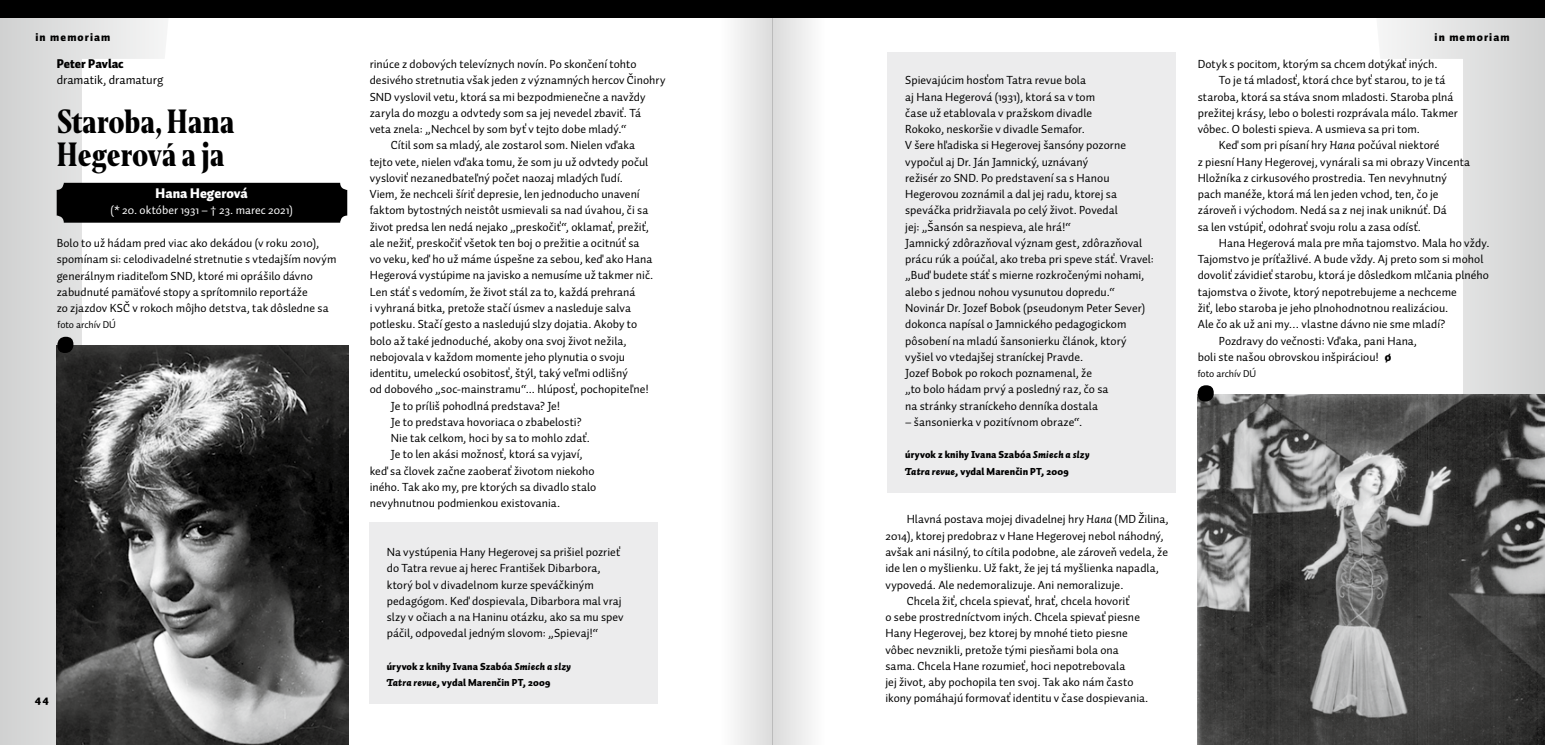
<style>
.page{position:relative;width:1545px;height:745px;background:#fff}
.page>*{position:absolute;margin:0;border:0;box-sizing:border-box;transform-origin:0 0}
.t1{font:800 31.25px/32.5px "Editor Condensed";color:#000}
.t2{font:900 13.75px "Auto Pro";color:#fff}
.t3{font:12.5px "Auto Pro";color:#000}
.t4{font:900 12.5px "Auto Pro";color:#000}
.t5{font:11.88px/16.2px "Auto Pro";letter-spacing:.005em;color:#000}
.t6{font:11.88px "Auto Pro";letter-spacing:.005em;color:#fff}
.t7{font:900 11.25px "Auto Pro";letter-spacing:.1em;color:#000}
.t8{font:900 10px/16.2px "Auto Pro";letter-spacing:.015em;color:#000}
.t9{font:10px "Auto Pro";color:#000}
.s1{font-family:"Auto Pro Black Italic 2";font-weight:400}
.s2{font-family:"Auto Pro Regular Italic 2"}
.s3{font-weight:900}
</style>
<div class="page">
<svg style="left:0;top:18px;width:171px;height:726px;fill:#dbdcdc"></svg>
<svg style="left:1382px;top:18px;width:163px;height:376px"></svg>
<div style="left:0;top:0;width:1545px;height:18px;background:#000"></div>
<div style="left:887px;top:52px;width:289px;height:440px;background:#ececed"></div>
<div style="left:369px;top:522px;width:289px;height:181px;background:#ececed"></div>
<div style="left:57px;top:183px;width:290px;height:39px;background:#000;border-radius:7px"></div>
<img style="left:57px;top:345px;width:291px;height:399px">
<img style="left:1198px;top:394px;width:347px;height:350px">
<div style="left:57px;top:336px;width:16px;height:17px;background:#000;border-radius:50%"></div>
<div style="left:1198px;top:385px;width:16px;height:16px;background:#000;border-radius:50%"></div>
<div style="left:719px;top:0;width:53px;height:744px;background:linear-gradient(to right,#fafafa,#d7d7d7)"></div>
<div style="left:772px;top:0;width:54px;height:744px;background:linear-gradient(to right,#d6d6d6,#f9f9f9)"></div>
<p class="t7" style="left:35px;top:29px;width:77px">in memoriam</p>
<p class="t7" style="left:1434px;top:29px;width:77px">in memoriam</p>
<p class="t4" style="left:57px;top:55px;width:68px">Peter Pavlac</p>
<p class="t3" style="left:57px;top:71px;width:108px">dramatik, dramaturg</p>
<h1 class="t1" style="left:57px;top:105px;width:180px">Staroba, Hana<br>Hegerová a ja</h1>
<p class="t2" style="left:156px;top:183px;width:94px">Hana Hegerová</p>
<p class="t6" style="left:111px;top:202px;width:184px">(* 20. október 1931 – † 23. marec 2021)</p>
<p class="t5" style="left:57px;top:234px;width:281px">Bolo to už hádam pred viac ako dekádou (v roku 2010), spomínam si: celodivadelné stretnutie s vtedajším novým generálnym riaditeľom SND, ktoré mi oprášilo dávno zabudnuté pamäťové stopy a sprítomnilo reportáže<br>zo zjazdov KSČ v rokoch môjho detstva, tak dôsledne sa</p>
<p class="t9" style="left:57px;top:318px;width:60px">foto archív DÚ</p>
<p class="t7" style="left:35px;top:690px;width:16px">44</p>
<p class="t5" style="left:370px;top:56px;width:268px">rinúce z dobových televíznych novín. Po skončení tohto</p>
<p class="t5" style="left:370px;top:72px;width:297px">desivého stretnutia však jeden z významných hercov Činohry</p>
<p class="t5" style="left:370px;top:88px;width:277px">SND vyslovil vetu, ktorá sa mi bezpodmienečne a navždy</p>
<p class="t5" style="left:370px;top:104px;width:273px">zaryla do mozgu a odvtedy som sa jej nevedel zbaviť. Tá</p>
<p class="t5" style="left:370px;top:120px;width:258px">veta znela: „Nechcel by som byť v tejto dobe mladý.“</p>
<p class="t5" style="left:391px;top:137px;width:246px">Cítil som sa mladý, ale zostarol som. Nielen vďaka</p>
<p class="t5" style="left:370px;top:153px;width:280px">tejto vete, nielen vďaka tomu, že som ju už odvtedy počul</p>
<p class="t5" style="left:370px;top:169px;width:255px">vysloviť nezanedbateľný počet naozaj mladých ľudí.</p>
<p class="t5" style="left:370px;top:185px;width:272px">Viem, že nechceli šíriť depresie, len jednoducho unavení</p>
<p class="t5" style="left:370px;top:202px;width:280px">faktom bytostných neistôt usmievali sa nad úvahou, či sa</p>
<p class="t5" style="left:370px;top:218px;width:281px">život predsa len nedá nejako „preskočiť“, oklamať, prežiť,</p>
<p class="t5" style="left:370px;top:234px;width:271px">ale nežiť, preskočiť všetok ten boj o prežitie a ocitnúť sa</p>
<p class="t5" style="left:370px;top:250px;width:284px">vo veku, keď ho už máme úspešne za sebou, keď ako Hana</p>
<p class="t5" style="left:370px;top:267px;width:285px">Hegerová vystúpime na javisko a nemusíme už takmer nič.</p>
<p class="t5" style="left:370px;top:283px;width:267px">Len stáť s vedomím, že život stál za to, každá prehraná</p>
<p class="t5" style="left:370px;top:299px;width:263px">i vyhraná bitka, pretože stačí úsmev a nasleduje salva</p>
<p class="t5" style="left:370px;top:315px;width:269px">potlesku. Stačí gesto a nasledujú slzy dojatia. Akoby to</p>
<p class="t5" style="left:370px;top:332px;width:258px">bolo až také jednoduché, akoby ona svoj život nežila,</p>
<p class="t5" style="left:370px;top:348px;width:257px">nebojovala v každom momente jeho plynutia o svoju</p>
<p class="t5" style="left:370px;top:364px;width:260px">identitu, umeleckú osobitosť, štýl, taký veľmi odlišný</p>
<p class="t5" style="left:370px;top:380px;width:280px">od dobového „soc-mainstramu“... hlúposť, pochopiteľne!</p>
<p class="t5" style="left:391px;top:397px;width:171px">Je to príliš pohodlná predstava? Je!</p>
<p class="t5" style="left:391px;top:413px;width:192px">Je to predstava hovoriaca o zbabelosti?</p>
<p class="t5" style="left:391px;top:429px;width:200px">Nie tak celkom, hoci by sa to mohlo zdať.</p>
<p class="t5" style="left:391px;top:445px;width:193px">Je to len akási možnosť, ktorá sa vyjaví,</p>
<p class="t5" style="left:370px;top:462px;width:227px">keď sa človek začne zaoberať životom niekoho</p>
<p class="t5" style="left:370px;top:478px;width:228px">iného. Tak ako my, pre ktorých sa divadlo stalo</p>
<p class="t5" style="left:370px;top:494px;width:192px">nevyhnutnou podmienkou existovania.</p>
<p class="t5" style="left:387px;top:543px;width:238px">Na vystúpenia Hany Hegerovej sa prišiel pozrieť do Tatra revue aj herec František Dibarbora, ktorý bol v divadelnom kurze speváčkiným pedagógom. Keď dospievala, Dibarbora mal vraj slzy v očiach a na Haninu otázku, ako sa mu spev páčil, odpovedal jedným slovom: „Spievaj!“</p>
<p class="t8" style="left:387px;top:658px;width:186px">úryvok z knihy Ivana Szabóa <span class="s1">Smiech a slzy<br>Tatra revue</span>, vydal Marenčin PT, 2009</p>
<p class="t5" style="left:905px;top:72px;width:250px">Spievajúcim hosťom Tatra revue bola<br>aj Hana Hegerová (1931), ktorá sa v tom<br>čase už etablovala v pražskom divadle<br>Rokoko, neskoršie v divadle Semafor.<br>V šere hľadiska si Hegerovej šansóny pozorne vypočul aj Dr. Ján Jamnický, uznávaný<br>režisér zo SND. Po predstavení sa s Hanou Hegerovou zoznámil a dal jej radu, ktorej sa speváčka pridržiavala po celý život. Povedal<br>jej: „Šansón sa nespieva, ale hrá!“<br>Jamnický zdôrazňoval význam gest, zdôrazňoval prácu rúk a poúčal, ako treba pri speve stáť. Vravel: „Buď budete stáť s mierne rozkročenými nohami, alebo s jednou nohou vysunutou dopredu.“ Novinár Dr. Jozef Bobok (pseudonym Peter Sever) dokonca napísal o Jamnického pedagogickom pôsobení na mladú šansonierku článok, ktorý vyšiel vo vtedajšej straníckej Pravde.<br>Jozef Bobok po rokoch poznamenal, že<br>„to bolo hádam prvý a posledný raz, čo sa<br>na stránky straníckeho denníka dostala</p>
<p class="t5" style="left:905px;top:413px;width:179px">– šansonierka v pozitívnom obraze“.</p>
<p class="t8" style="left:905px;top:446px;width:186px">úryvok z knihy Ivana Szabóa <span class="s1">Smiech a slzy<br>Tatra revue</span>, vydal Marenčin PT, 2009</p>
<p class="t5" style="left:907px;top:510px;width:263px">Hlavná postava mojej divadelnej hry <span class="s2">Hana</span> (MD Žilina,</p>
<p class="t5" style="left:885px;top:527px;width:280px">2014), ktorej predobraz v Hane Hegerovej nebol náhodný,</p>
<p class="t5" style="left:885px;top:543px;width:284px">avšak ani násilný, to cítila podobne, ale zároveň vedela, že</p>
<p class="t5" style="left:885px;top:559px;width:275px">ide len o myšlienku. Už fakt, že jej tá myšlienka napadla,</p>
<p class="t5" style="left:885px;top:575px;width:240px">vypovedá. Ale nedemoralizuje. Ani nemoralizuje.</p>
<p class="t5" style="left:907px;top:592px;width:224px">Chcela žiť, chcela spievať, hrať, chcela hovoriť</p>
<p class="t5" style="left:885px;top:608px;width:256px">o sebe prostredníctvom iných. Chcela spievať piesne</p>
<p class="t5" style="left:885px;top:624px;width:244px">Hany Hegerovej, bez ktorej by mnohé tieto piesne</p>
<p class="t5" style="left:885px;top:640px;width:235px">vôbec nevznikli, pretože tými piesňami bola ona</p>
<p class="t5" style="left:885px;top:657px;width:242px">sama. Chcela Hane rozumieť, hoci nepotrebovala</p>
<p class="t5" style="left:885px;top:673px;width:250px">jej život, aby pochopila ten svoj. Tak ako nám často</p>
<p class="t5" style="left:885px;top:689px;width:264px">ikony pomáhajú formovať identitu v čase dospievania.</p>
<p class="t5" style="left:1198px;top:56px;width:241px">Dotyk s pocitom, ktorým sa chcem dotýkať iných.</p>
<p class="t5" style="left:1219px;top:72px;width:228px">To je tá mladosť, ktorá chce byť starou, to je tá</p>
<p class="t5" style="left:1198px;top:88px;width:257px">staroba, ktorá sa stáva snom mladosti. Staroba plná</p>
<p class="t5" style="left:1198px;top:104px;width:262px">prežitej krásy, lebo o bolesti rozprávala málo. Takmer</p>
<p class="t5" style="left:1198px;top:121px;width:224px">vôbec. O bolesti spieva. A usmieva sa pri tom.</p>
<p class="t5" style="left:1219px;top:137px;width:222px">Keď som pri písaní hry <span class="s2">Hana</span> počúval niektoré</p>
<p class="t5" style="left:1198px;top:153px;width:274px">z piesní Hany Hegerovej, vynárali sa mi obrazy Vincenta</p>
<p class="t5" style="left:1198px;top:169px;width:251px">Hložníka z cirkusového prostredia. Ten nevyhnutný</p>
<p class="t5" style="left:1198px;top:185px;width:242px">pach manéže, ktorá má len jeden vchod, ten, čo je</p>
<p class="t5" style="left:1198px;top:202px;width:251px">zároveň i východom. Nedá sa z nej inak uniknúť. Dá</p>
<p class="t5" style="left:1198px;top:218px;width:225px">sa len vstúpiť, odohrať svoju rolu a zasa odísť.</p>
<p class="t5" style="left:1219px;top:234px;width:272px">Hana Hegerová mala pre mňa tajomstvo. Mala ho vždy.</p>
<p class="t5" style="left:1198px;top:250px;width:287px">Tajomstvo je príťažlivé. A bude vždy. Aj preto som si mohol</p>
<p class="t5" style="left:1198px;top:267px;width:293px">dovoliť závidieť starobu, ktorá je dôsledkom mlčania plného</p>
<p class="t5" style="left:1198px;top:283px;width:261px">tajomstva o živote, ktorý nepotrebujeme a nechceme</p>
<p class="t5" style="left:1198px;top:299px;width:252px">žiť, lebo staroba je jeho plnohodnotnou realizáciou.</p>
<p class="t5" style="left:1198px;top:315px;width:249px">Ale čo ak už ani my… vlastne dávno nie sme mladí?</p>
<p class="t5" style="left:1219px;top:332px;width:200px">Pozdravy do večnosti: Vďaka, pani Hana,</p>
<p class="t5" style="left:1198px;top:348px;width:195px">boli ste našou obrovskou inšpiráciou! <span class="s3">ø</span></p>
<p class="t9" style="left:1198px;top:367px;width:60px">foto archív DÚ</p>
</div>
